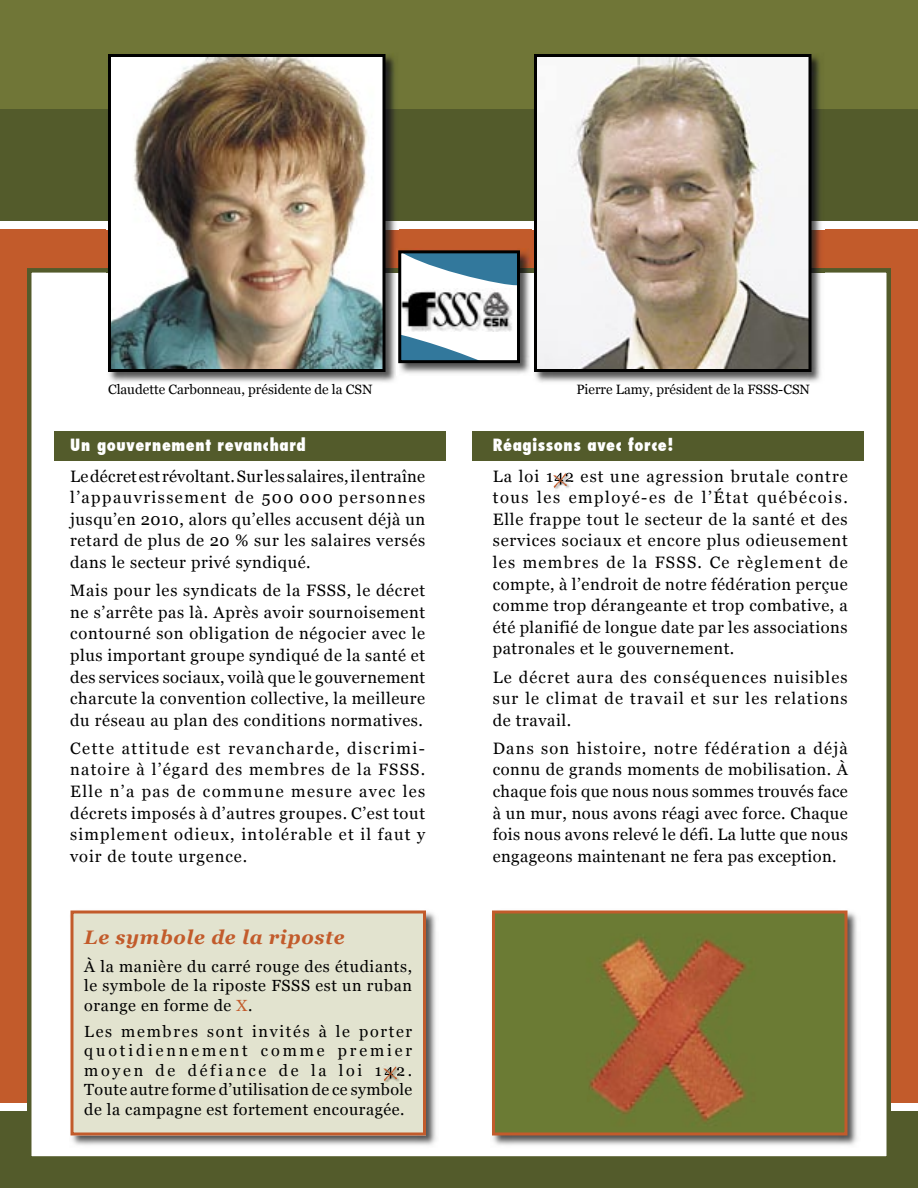
<style>
.page{position:relative;width:918px;height:1188px;background:#fff}
.page>*{position:absolute;margin:0;border:0;box-sizing:border-box;transform-origin:0 0}
.t1{font:italic 700 19.5px "Georgia";letter-spacing:.035em;color:#c25b2b}
.t2{font:16.5px/21.6px "Georgia";letter-spacing:.035em;color:#000;text-align:justify}
.t3{font:800 condensed 16.5px "Futura";letter-spacing:.04em;color:#fff}
.t4{font:16.2px/19.5px "Georgia";letter-spacing:.035em;color:#000;text-align:justify}
.t5{font:13.5px "Georgia";color:#000}
.s1{color:#c25b2b}
</style>
<div class="page">
<div style="left:0;top:18px;width:918px;height:1135px;background:#c25b2b"></div>
<div style="left:0;top:1107px;width:918px;height:81px;background:#535b2b"></div>
<div style="left:0;top:0;width:918px;height:117px;background:#707637"></div>
<div style="left:0;top:109px;width:918px;height:114px;background:#535b2b"></div>
<div style="left:0;top:1103px;width:918px;height:8px;background:#fff"></div>
<div style="left:0;top:222px;width:918px;height:7px;background:#fff"></div>
<div style="left:27px;top:268px;width:864px;height:889px;background:#fff"></div>
<img style="left:107px;top:54px;width:291px;height:331px">
<img style="left:108px;top:54px;width:277px;height:318px">
<img style="left:532px;top:56px;width:292px;height:329px">
<svg style="left:534px;top:54px;width:278px;height:318px;background:#bfb5ab"></svg>
<div style="left:54px;top:431px;width:392px;height:30px;background:#535b2b"></div>
<div style="left:472px;top:431px;width:392px;height:30px;background:#535b2b"></div>
<img style="left:69px;top:909px;width:370px;height:239px">
<div style="left:70px;top:910px;width:356px;height:225px;background:#e2e3cf"></div>
<img style="left:398px;top:251px;width:134px;height:125px">
<img style="left:397px;top:363px;width:1px;height:13px">
<img style="left:532px;top:273px;width:1px;height:103px">
<svg style="left:532px;top:249px;width:1px;height:24px"></svg>
<svg style="left:397px;top:249px;width:123px;height:114px;background:#96a5ac"></svg>
<img style="left:567px;top:485px;width:4px;height:3px">
<img style="left:553px;top:472px;width:18px;height:13px">
<img style="left:553px;top:488px;width:18px;height:3px">
<svg style="left:553px;top:473px;width:14px;height:15px"></svg>
<img style="left:490px;top:909px;width:370px;height:239px">
<svg style="left:492px;top:910px;width:356px;height:225px;background:#7e7434"></svg>
<svg style="left:383px;top:1066px;width:18px;height:18px"></svg>
<p class="t5" style="left:108px;top:382px;width:266px">Claudette Carbonneau, présidente de la CSN</p>
<p class="t5" style="left:576px;top:382px;width:235px">Pierre Lamy, président de la FSSS-CSN</p>
<p class="t3" style="left:70px;top:434px;width:237px">Un gouvernement revanchard</p>
<p class="t2" style="left:70px;top:465px;width:357px">Le décret est révoltant. Sur les salaires, il entraîne l’appauvrissement de 500 000 personnes jusqu’en 2010, alors qu’elles accusent déjà un retard de plus de 20 % sur les salaires versés dans le secteur privé syndiqué.</p>
<p class="t2" style="left:70px;top:580px;width:357px">Mais pour les syndicats de la FSSS, le décret ne s’arrête pas là. Après avoir sournoisement contourné son obligation de négocier avec le plus important groupe syndiqué de la santé et des services sociaux, voilà que le gouvernement charcute la convention collective, la meilleure du réseau au plan des conditions normatives.</p>
<p class="t2" style="left:70px;top:737px;width:357px">Cette attitude est revancharde, discrimi&shy;natoire à l’égard des membres de la FSSS.<br>Elle n’a pas de commune mesure avec les décrets imposés à d’autres groupes. C’est tout simplement odieux, intolérable et il faut y voir de toute urgence.</p>
<p class="t1" style="left:84px;top:926px;width:262px">Le symbole de la riposte</p>
<p class="t4" style="left:84px;top:957px;width:329px">À la manière du carré rouge des étudiants, le symbole de la riposte FSSS est un ruban orange en forme de <span class="s1">X</span>.</p>
<p class="t4" style="left:84px;top:1021px;width:329px">Les membres sont invités à le porter quotidiennement comme premier moyen de défiance de la loi 142.<br>Toute autre forme d’utilisation de ce symbole de la campagne est fortement encouragée.</p>
<p class="t3" style="left:493px;top:434px;width:182px">Réagissons avec force!</p>
<p class="t2" style="left:493px;top:465px;width:357px">La loi 142 est une agression brutale contre tous les employé-es de l’État québécois.<br>Elle frappe tout le secteur de la santé et des services sociaux et encore plus odieusement les membres de la FSSS. Ce règlement de compte, à l’endroit de notre fédération perçue comme trop dérangeante et trop combative, a été planifié de longue date par les associations patronales et le gouvernement.</p>
<p class="t2" style="left:493px;top:666px;width:357px">Le décret aura des conséquences nuisibles sur le climat de travail et sur les relations de travail.</p>
<p class="t2" style="left:493px;top:737px;width:357px">Dans son histoire, notre fédération a déjà connu de grands moments de mobilisation. À chaque fois que nous nous sommes trouvés face à un mur, nous avons réagi avec force. Chaque fois nous avons relevé le défi. La lutte que nous engageons maintenant ne fera pas exception.</p>
</div>
